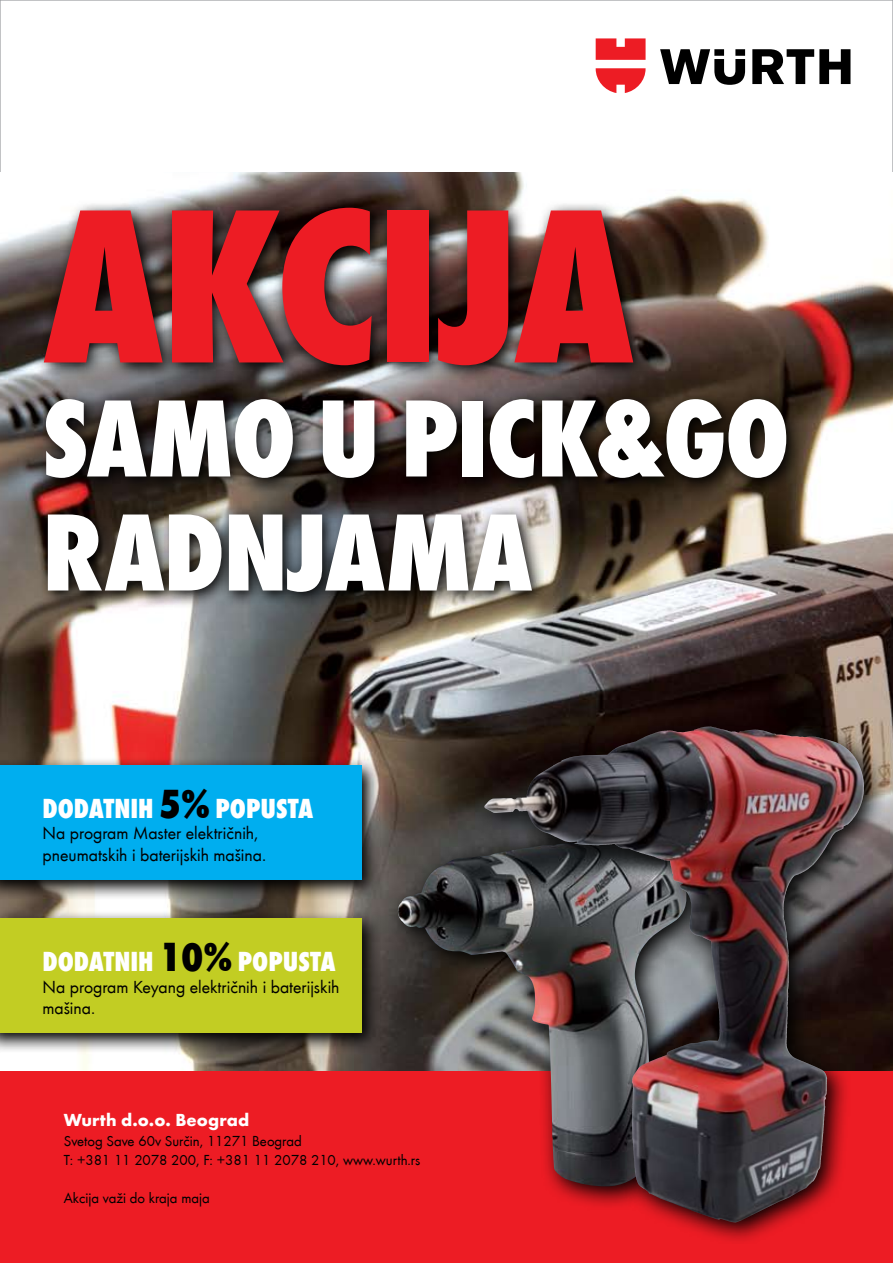
<style>
.page{position:relative;width:893px;height:1263px;background:#fff}
.page>*{position:absolute;margin:0;border:0;box-sizing:border-box;transform-origin:0 0}
.t1{font:800 condensed 228px "Wuerth";letter-spacing:-.01em;color:#ed1c24}
.t2{font:800 condensed 114px/114px "Wuerth";letter-spacing:-.01em;color:#fff}
.t3{font:28.5px "Wuerth Extra Bold Cond Caps";color:#fff}
.t4{font:18px/21.6px "Wuerth";color:#000}
.t5{font:700 18px "Wuerth";color:#fff}
.t6{font:15px/19.2px "Wuerth";color:#000}
.s1{font-size:42px;color:#000}
</style>
<div class="page">
<img style="left:0;top:172px;width:893px;height:899px">
<div style="left:0;top:1071px;width:893px;height:192px;background:#ed1c24"></div>
<img style="left:33px;top:197px;width:770px;height:412px">
<svg style="left:660px;top:49px;width:190px;height:36px"></svg>
<svg style="left:596px;top:38px;width:50px;height:55px"></svg>
<svg style="left:384px;top:829px;width:86px;height:242px;background:#4b4643"></svg>
<img style="left:398px;top:842px;width:72px;height:229px">
<img style="left:470px;top:712px;width:415px;height:529px">
<img style="left:648px;top:726px;width:62px;height:10px">
<svg style="left:0;top:756px;width:381px;height:144px;background:#726660"></svg>
<div style="left:0;top:765px;width:361px;height:115px;background:#00aeef"></div>
<svg style="left:0;top:910px;width:381px;height:143px;background:#6f6a63"></svg>
<div style="left:0;top:918px;width:361px;height:115px;background:#c2cd23"></div>
<h1 class="t1" style="left:43px;top:126px;width:593px">AKCIJA</h1>
<h2 class="t2" style="left:43px;top:375px;width:749px">SAMO U PICK&amp;GO<br>RADNJAMA</h2>
<h3 class="t3" style="left:43px;top:788px;width:272px">DODATNIH <span class="s1">5%</span> POPUSTA</h3>
<p class="t4" style="left:43px;top:822px;width:225px">Na program Master električnih, pneumatskih i baterijskih mašina.</p>
<h3 class="t3" style="left:43px;top:941px;width:295px">DODATNIH <span class="s1">10%</span> POPUSTA</h3>
<p class="t4" style="left:43px;top:975px;width:299px">Na program Keyang električnih i baterijskih mašina.</p>
<p class="t5" style="left:64px;top:1107px;width:187px">Wurth d.o.o. Beograd</p>
<p class="t6" style="left:64px;top:1130px;width:358px">Svetog Save 60v Surčin, 11271 Beograd<br>T: +381 11 2078 200, F: +381 11 2078 210, www.wurth.rs</p>
<p class="t6" style="left:64px;top:1188px;width:148px">Akcija važi do kraja maja</p>
</div>
